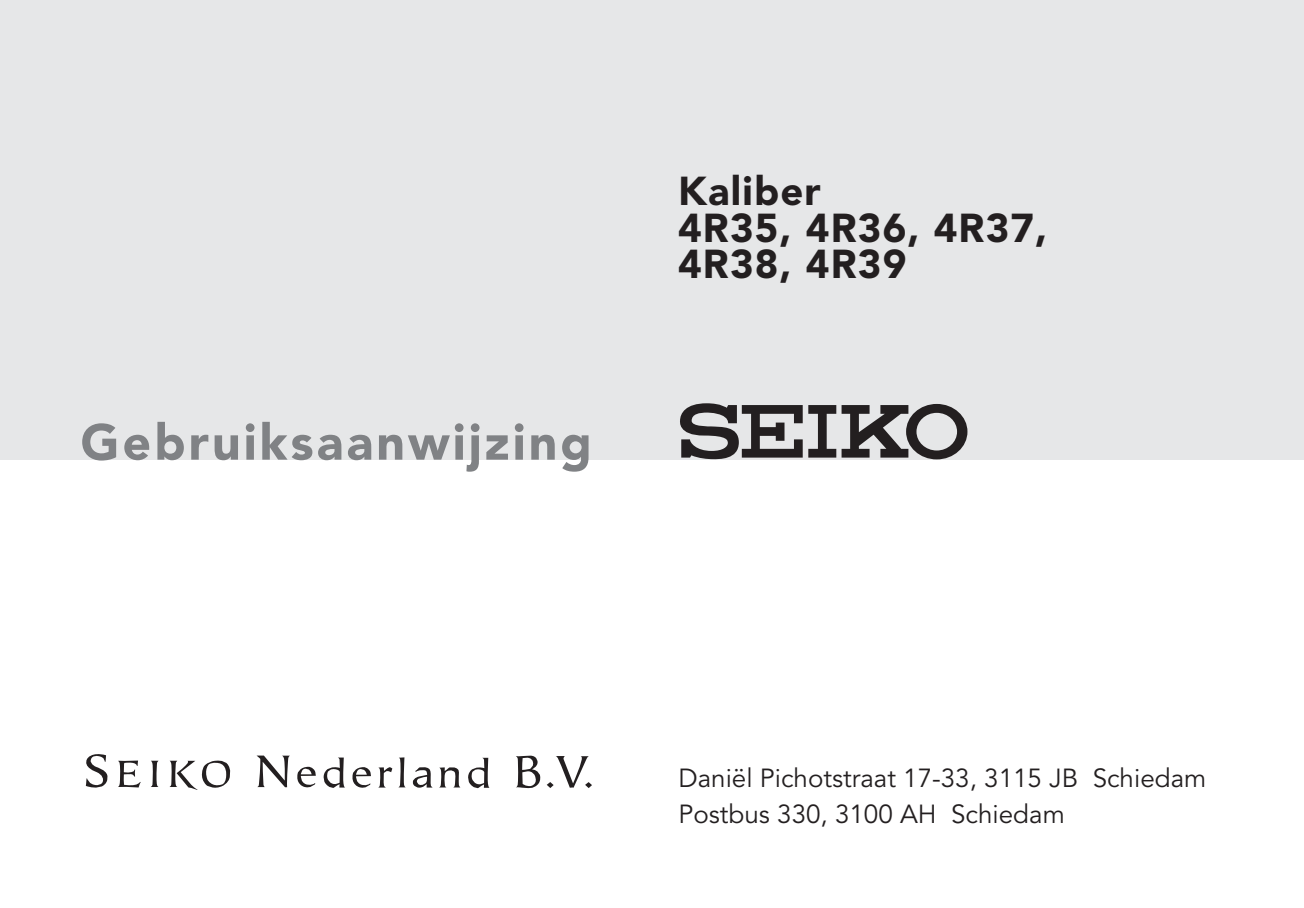
<style>
.page{position:relative;width:1304px;height:908px;background:#fff}
.page>*{position:absolute;margin:0;border:0;box-sizing:border-box;transform-origin:0 0}
.t1{font:900 50px "Avenir";letter-spacing:.06em;color:#808285}
.t2{font:900 40px/36.4px "Avenir";letter-spacing:.03em;color:#231f20}
.t3{font:26px/36.4px "Avenir";color:#231f20}
</style>
<div class="page">
<div style="left:0;top:0;width:1304px;height:459px;background:#e6e7e8"></div>
<svg style="left:842px;top:404px;width:125px;height:55px"></svg>
<svg style="left:680px;top:403px;width:156px;height:56px"></svg>
<svg style="left:516px;top:755px;width:76px;height:33px"></svg>
<svg style="left:439px;top:757px;width:51px;height:31px"></svg>
<svg style="left:412px;top:767px;width:21px;height:21px"></svg>
<svg style="left:399px;top:757px;width:6px;height:30px"></svg>
<svg style="left:378px;top:767px;width:14px;height:20px"></svg>
<svg style="left:169px;top:760px;width:62px;height:29px"></svg>
<svg style="left:151px;top:760px;width:8px;height:26px"></svg>
<svg style="left:118px;top:760px;width:23px;height:27px"></svg>
<svg style="left:86px;top:754px;width:22px;height:34px"></svg>
<svg style="left:257px;top:755px;width:114px;height:33px"></svg>
<h1 class="t1" style="left:81px;top:412px;width:513px">Gebruiksaanwijzing</h1>
<h2 class="t2" style="left:678px;top:173px;width:371px">Kaliber<br>4R35, 4R36, 4R37,<br>4R38, 4R39</h2>
<p class="t3" style="left:678px;top:759px;width:529px">Daniël Pichotstraat 17-33, 3115 JB Schiedam<br>Postbus 330, 3100 AH Schiedam</p>
</div>
